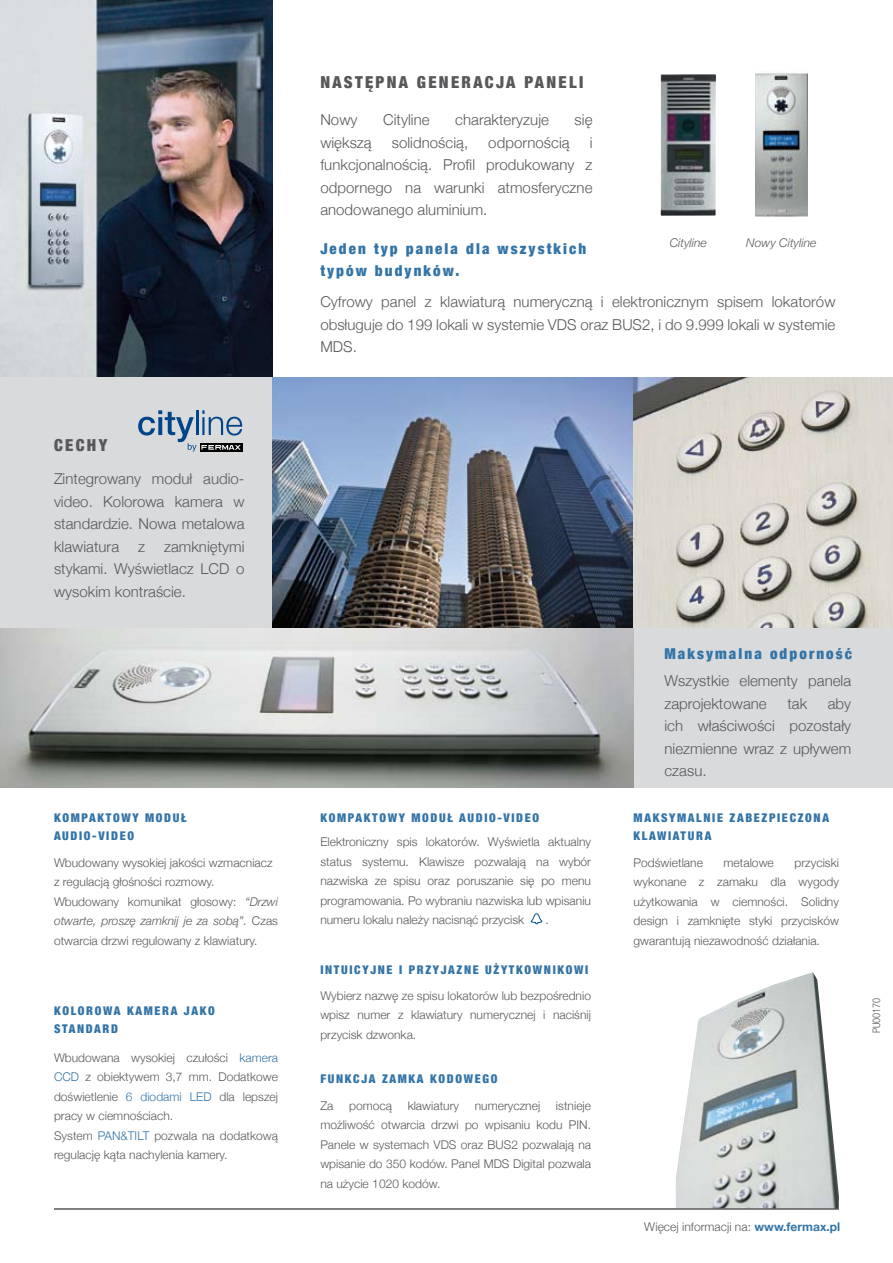
<style>
.page{position:relative;width:893px;height:1263px;background:#fff}
.page>*{position:absolute;margin:0;border:0;box-sizing:border-box;transform-origin:0 0}
.t1{font:900 condensed 16.5px "Helvetica Neue";letter-spacing:.14em;color:#58585a}
.t2{font:300 15px/22.5px "Helvetica Neue";letter-spacing:.005em;color:#58585a;text-align:justify}
.t3{font:900 condensed 15px/22.5px "Helvetica Neue";letter-spacing:.14em;color:#3374a7}
.t4{font:300 12px/19.5px "Helvetica Neue";letter-spacing:.005em;color:#58585a;text-align:justify}
.t5{font:900 condensed 12px/18px "Helvetica Neue";letter-spacing:.14em;color:#3374a7}
.t6{font:italic 300 12px "Helvetica Neue";letter-spacing:.005em;color:#58585a}
.t7{font:300 condensed 10.5px "Helvetica Neue LT Std";letter-spacing:.005em;color:#58585a}
.s1{font-style:italic}
.s2{color:#3374a7}
.s3{font-weight:700;color:#3374a7}
</style>
<div class="page">
<div style="left:621px;top:627px;width:272px;height:160px;background:#d9dadb"></div>
<img style="left:0;top:628px;width:633px;height:159px">
<img style="left:0;top:0;width:272px;height:377px">
<div style="left:0;top:377px;width:272px;height:251px;background:#d9dadb"></div>
<img style="left:272px;top:377px;width:621px;height:251px">
<img style="left:676px;top:972px;width:163px;height:236px">
<hr style="left:54px;top:1208px;width:785px;height:2px;background:#58585a">
<svg style="left:530px;top:913px;width:12px;height:11px"></svg>
<img style="left:660px;top:74px;width:56px;height:142px">
<img style="left:755px;top:73px;width:52px;height:144px">
<svg style="left:138px;top:410px;width:104px;height:41px"></svg>
<h1 class="t1" style="left:54px;top:435px;width:55px">CECHY</h1>
<p class="t2" style="left:54px;top:467px;width:192px">Zintegrowany moduł audio&shy;video. Kolorowa kamera w standardzie. Nowa metalowa klawiatura</p>
<p class="t2" style="left:54px;top:535px;width:192px;text-indent:110px">zamkniętymi stykami. Wyświetlacz LCD o wysokim kontraście.</p>
<p class="t2" style="left:138px;top:535px;width:8px">z</p>
<p class="t5" style="left:54px;top:809px;width:134px">KOMPAKTOWY MODUŁ<br>AUDIO-VIDEO</p>
<p class="t4" style="left:54px;top:852px;width:226px;text-align:left">Wbudowany wysokiej jakości wzmacniacz z regulacją głośności rozmowy.<br>Wbudowany komunikat głosowy: <span class="s1">“Drzwi otwarte, proszę zamknij je za sobą”.</span> Czas otwarcia drzwi regulowany z klawiatury.</p>
<p class="t5" style="left:54px;top:1001px;width:162px">KOLOROWA KAMERA JAKO<br>STANDARD</p>
<p class="t4" style="left:54px;top:1047px;width:226px;text-align:left">Wbudowana wysokiej czułości <span class="s2">kamera CCD</span> z obiektywem 3,7 mm. Dodatkowe doświetlenie <span class="s2">6 diodami LED</span> dla lepszej pracy w ciemnościach.<br>System <span class="s2">PAN&amp;TILT</span> pozwala na dodatkową regulację kąta nachylenia kamery.</p>
<h1 class="t1" style="left:320px;top:72px;width:264px">NASTĘPNA GENERACJA PANELI</h1>
<p class="t2" style="left:320px;top:108px;width:39px">Nowy</p>
<p class="t2" style="left:383px;top:108px;width:48px">Cityline</p>
<p class="t2" style="left:455px;top:108px;width:95px">charakteryzuje</p>
<p class="t2" style="left:575px;top:108px;width:19px">się</p>
<p class="t2" style="left:320px;top:131px;width:53px">większą</p>
<p class="t2" style="left:392px;top:131px;width:78px">solidnością,</p>
<p class="t2" style="left:488px;top:131px;width:83px">odpornością</p>
<p class="t2" style="left:320px;top:131px;width:274px;text-indent:269px">i funkcjonalnością. Profil produkowany z odpornego na warunki atmosferyczne anodowanego aluminium.</p>
<p class="t3" style="left:320px;top:237px;width:267px">Jeden typ panela dla wszystkich typów budynków.</p>
<p class="t6" style="left:670px;top:236px;width:39px">Cityline</p>
<p class="t6" style="left:746px;top:236px;width:72px">Nowy Cityline</p>
<p class="t2" style="left:320px;top:290px;width:517px">Cyfrowy panel z klawiaturą numeryczną i elektronicznym spisem lokatorów obsługuje do 199 lokali w systemie VDS oraz BUS2, i do 9.999 lokali w systemie MDS.</p>
<p class="t5" style="left:320px;top:809px;width:220px">KOMPAKTOWY MODUŁ AUDIO-VIDEO</p>
<p class="t4" style="left:320px;top:832px;width:272px">Elektroniczny spis lokatorów. Wyświetla aktualny status systemu. Klawisze pozwalają na wybór nazwiska ze spisu oraz poruszanie się po menu programowania. Po wybraniu nazwiska lub wpisaniu numeru lokalu należy nacisnąć przycisk</p>
<p class="t4" style="left:545px;top:910px;width:5px">.</p>
<p class="t5" style="left:320px;top:960px;width:269px">INTUICYJNE I PRZYJAZNE UŻYTKOWNIKOWI</p>
<p class="t4" style="left:320px;top:985px;width:272px">Wybierz nazwę ze spisu lokatorów lub bezpośrednio wpisz numer z klawiatury numerycznej i naciśnij przycisk dzwonka.</p>
<p class="t5" style="left:320px;top:1069px;width:179px">FUNKCJA ZAMKA KODOWEGO</p>
<p class="t4" style="left:320px;top:1096px;width:15px">Za</p>
<p class="t4" style="left:349px;top:1096px;width:44px">pomocą</p>
<p class="t4" style="left:408px;top:1096px;width:53px">klawiatury</p>
<p class="t4" style="left:475px;top:1096px;width:67px">numerycznej</p>
<p class="t4" style="left:320px;top:1096px;width:272px;text-indent:236px">istnieje możliwość otwarcia drzwi po wpisaniu kodu PIN.<br>Panele w systemach VDS oraz BUS2 pozwalają na wpisanie do 350 kodów. Panel MDS Digital pozwala na użycie 1020 kodów.</p>
<p class="t3" style="left:664px;top:642px;width:189px">Maksymalna odporność</p>
<p class="t2" style="left:664px;top:669px;width:188px">Wszystkie elementy panela zaprojektowane</p>
<p class="t2" style="left:664px;top:692px;width:188px;text-indent:163px">aby ich właściwości pozostały niezmienne wraz z upływem czasu.</p>
<p class="t5" style="left:634px;top:809px;width:197px">MAKSYMALNIE ZABEZPIECZONA<br>KLAWIATURA</p>
<p class="t4" style="left:634px;top:852px;width:71px">Podświetlane</p>
<p class="t4" style="left:723px;top:852px;width:52px">metalowe</p>
<p class="t2" style="left:787px;top:692px;width:21px">tak</p>
<p class="t4" style="left:634px;top:852px;width:207px;text-indent:161px">przyciski wykonane z zamaku dla wygody użytkowania w ciemności. Solidny design i zamknięte styki przycisków gwarantują niezawodność działania.</p>
<p class="t7" style="left:870px;top:1033px;width:37px;rotate:-90deg">PU00170</p>
<p class="t4" style="left:644px;top:1217px;width:198px">Więcej informacji na: <span class="s3">www.fermax.pl</span></p>
</div>
